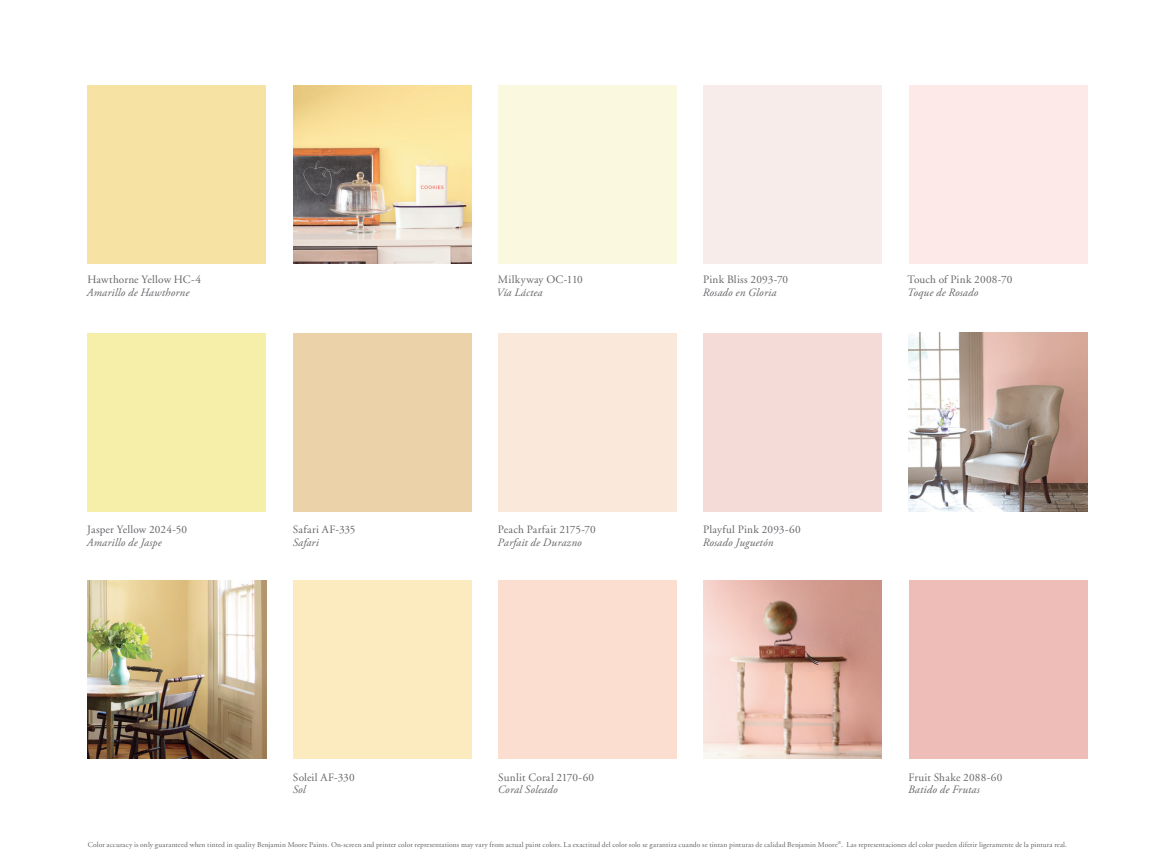
<style>
.page{position:relative;width:1175px;height:864px;background:#fff}
.page>*{position:absolute;margin:0;border:0;box-sizing:border-box;transform-origin:0 0}
.t1{font:11.25px "Adobe Garamond";letter-spacing:.02em;color:#646569}
.t2{font:italic 11.25px "Adobe Garamond Pro";letter-spacing:.02em;color:#646569}
.t3{font:7.5px "Adobe Garamond";letter-spacing:.015em;color:#646569}
</style>
<div class="page">
<img style="left:909px;top:333px;width:178px;height:178px">
<img style="left:88px;top:581px;width:178px;height:178px">
<img style="left:293px;top:86px;width:178px;height:178px">
<img style="left:703px;top:581px;width:179px;height:178px">
<div style="left:498px;top:581px;width:178px;height:178px;background:#fbded0"></div>
<div style="left:909px;top:86px;width:178px;height:178px;background:#fdeae8"></div>
<div style="left:703px;top:86px;width:179px;height:178px;background:#f7ecea"></div>
<div style="left:909px;top:581px;width:178px;height:178px;background:#eebdb8"></div>
<div style="left:498px;top:86px;width:178px;height:178px;background:#fbf8e0"></div>
<div style="left:88px;top:86px;width:178px;height:178px;background:#f6e3a4"></div>
<div style="left:293px;top:581px;width:178px;height:178px;background:#fbebbe"></div>
<div style="left:498px;top:333px;width:178px;height:178px;background:#fae9db"></div>
<div style="left:88px;top:333px;width:178px;height:178px;background:#f5efaa"></div>
<div style="left:293px;top:333px;width:178px;height:178px;background:#ebd2a8"></div>
<div style="left:703px;top:333px;width:179px;height:178px;background:#f4dbd7"></div>
<h1 class="t1" style="left:87px;top:274px;width:115px">Hawthorne Yellow HC-4</h1>
<h1 class="t2" style="left:87px;top:286px;width:104px">Amarillo de Hawthorne</h1>
<h1 class="t1" style="left:87px;top:523px;width:101px">Jasper Yellow 2024-50</h1>
<h1 class="t2" style="left:87px;top:535px;width:76px">Amarillo de Jaspe</h1>
<h1 class="t1" style="left:293px;top:523px;width:64px">Safari AF-335</h1>
<h1 class="t2" style="left:293px;top:535px;width:28px">Safari</h1>
<h1 class="t1" style="left:293px;top:771px;width:63px">Soleil AF-330</h1>
<h1 class="t2" style="left:293px;top:783px;width:14px">Sol</h1>
<h1 class="t1" style="left:498px;top:274px;width:86px">Milkyway OC-110</h1>
<h1 class="t2" style="left:496px;top:286px;width:47px">Vía Láctea</h1>
<h1 class="t1" style="left:703px;top:274px;width:86px">Pink Bliss 2093-70</h1>
<h1 class="t2" style="left:703px;top:286px;width:75px">Rosado en Gloria</h1>
<h1 class="t1" style="left:907px;top:274px;width:106px">Touch of Pink 2008-70</h1>
<h1 class="t2" style="left:907px;top:286px;width:73px">Toque de Rosado</h1>
<h1 class="t1" style="left:498px;top:523px;width:99px">Peach Parfait 2175-70</h1>
<h1 class="t2" style="left:497px;top:535px;width:86px">Parfait de Durazno</h1>
<h1 class="t1" style="left:703px;top:523px;width:99px">Playful Pink 2093-60</h1>
<h1 class="t2" style="left:703px;top:535px;width:72px">Rosado Juguetón</h1>
<h1 class="t1" style="left:498px;top:771px;width:97px">Sunlit Coral 2170-60</h1>
<h1 class="t2" style="left:498px;top:783px;width:61px">Coral Soleado</h1>
<h1 class="t1" style="left:908px;top:771px;width:95px">Fruit Shake 2088-60</h1>
<h1 class="t2" style="left:908px;top:783px;width:73px">Batido de Frutas</h1>
<p class="t3" style="left:88px;top:841px;width:980px">Color accuracy is only guaranteed when tinted in quality Benjamin Moore Paints. On-screen and printer color representations may vary from actual paint colors. La exactitud del color solo se garantiza cuando se tintan pinturas de calidad Benjamin Moore<sup>®</sup>. Las representaciones del color pueden diferir ligeramente de la pintura real.</p>
</div>
